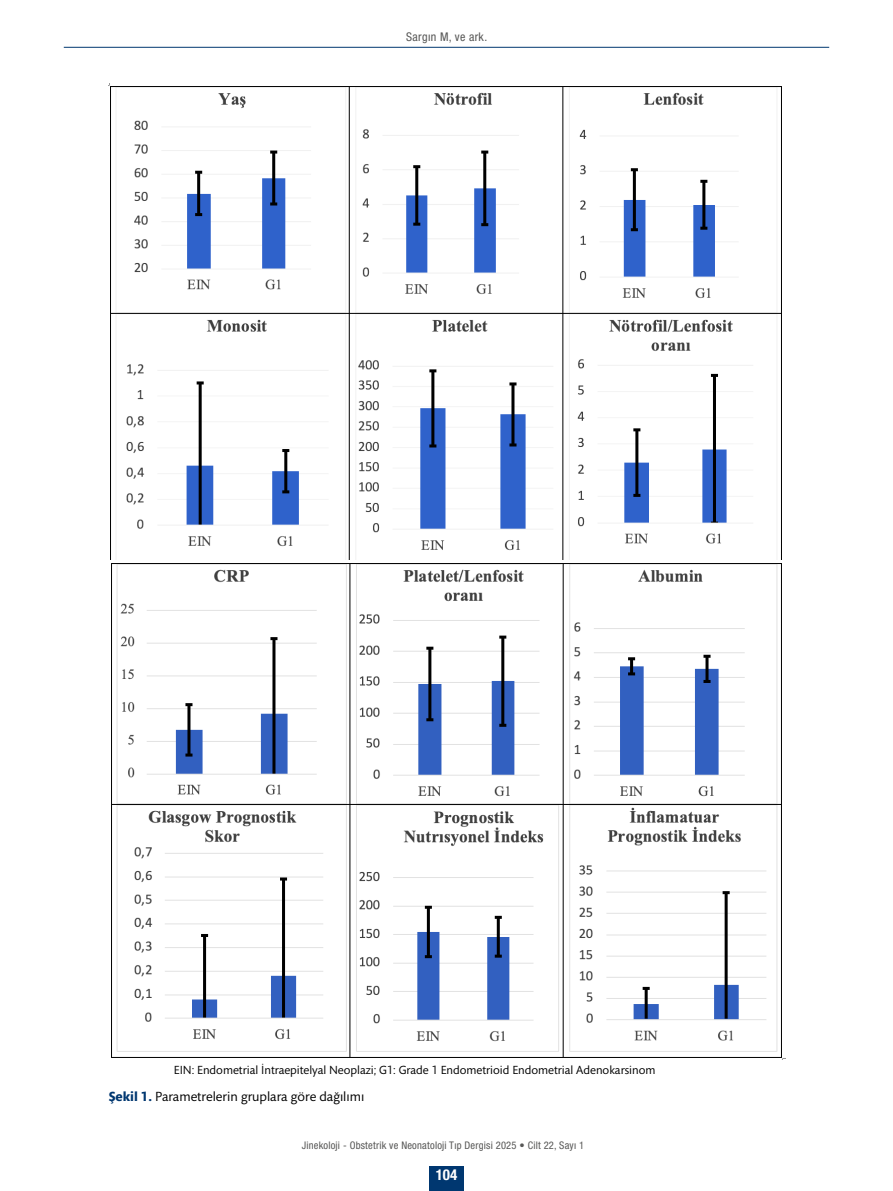
<style>
.page{position:relative;width:893px;height:1191px;background:#fff}
.page>*{position:absolute;margin:0;border:0;box-sizing:border-box;transform-origin:0 0}
.t1{font:700 condensed 15px "Helvetica Neue LT Pro";color:#fff}
.t2{font:13.5px "Mundo Sans Std";color:#000}
.t3{font:12px "Mundo Sans Std";color:#000}
.t4{font:condensed 12px "Helvetica Neue LT Pro";letter-spacing:.03em;color:#575756}
.t5{font:condensed 10.5px "Helvetica Neue LT Pro";letter-spacing:.02em;color:#575756}
.s1{font-weight:700;color:#003770}
</style>
<div class="page">
<div style="left:429px;top:1166px;width:34px;height:25px;background:#003770"></div>
<hr style="left:64px;top:47px;width:765px;height:1px;background:#003770">
<img style="left:109px;top:84px;width:673px;height:476px">
<img style="left:111px;top:563px;width:675px;height:496px">
<p class="t4" style="left:406px;top:30px;width:83px">Sargın M, ve ark.</p>
<p class="t3" style="left:174px;top:1063px;width:483px">EIN: Endometrial İntraepitelyal Neoplazi; G1: Grade 1 Endometrioid Endometrial Adenokarsinom</p>
<p class="t2" style="left:109px;top:1089px;width:257px"><span class="s1">Şekil 1.</span> Parametrelerin gruplara göre dağılımı</p>
<p class="t5" style="left:302px;top:1139px;width:284px">Jinekoloji - Obstetrik ve Neonatoloji Tıp Dergisi 2025 • Cilt 22, Sayı 1</p>
<p class="t1" style="left:436px;top:1165px;width:23px">104</p>
</div>
